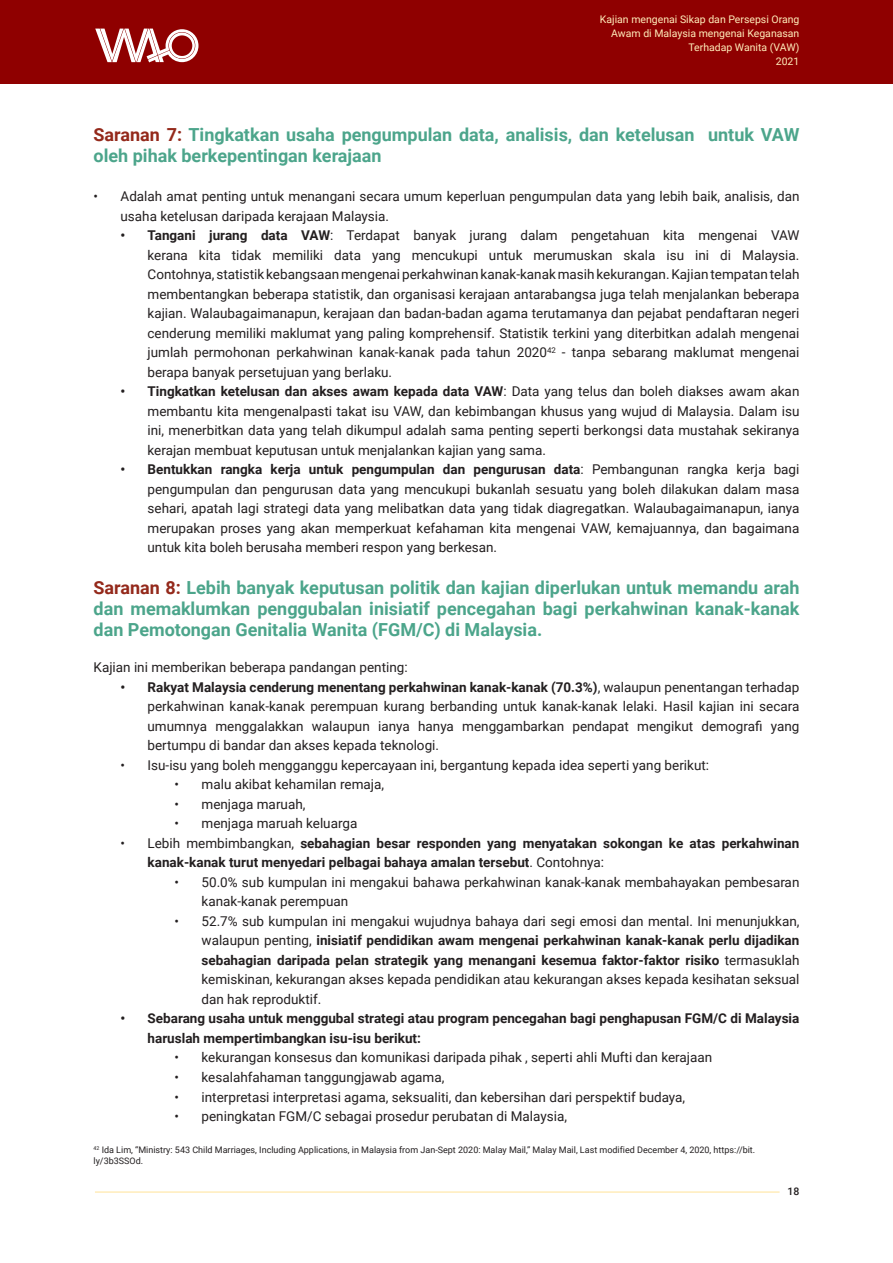
<style>
.page{position:relative;width:893px;height:1263px;background:#fff}
.page>*{position:absolute;margin:0;border:0;box-sizing:border-box;transform-origin:0 0}
.heading_2{font:700 18px/21px "Roboto";color:#4ca58b}
.t1{font:13.5px/19.5px "Roboto";color:#231f20;text-align:justify}
.t2{font:700 13.5px/19.5px "Roboto";color:#231f20}
.t3{font:10.5px/14.1px "Roboto";color:#ffedba;text-align:right}
.t4{font:500 10.5px "Roboto";color:#231f20}
.Footnote{font:9px/10.8px "Roboto";color:#231f20}
.s1{color:#94291b}
.s2{font-weight:700}
.s3{font-weight:400}
</style>
<div class="page">
<hr style="left:95px;top:1191px;width:685px;height:2px;background:#ffedba">
<div style="left:0;top:0;width:893px;height:84px;background:#8f0000"></div>
<svg style="left:95px;top:29px;width:103px;height:33px"></svg>
<p class="t3" style="left:600px;top:12px;width:201px">Kajian mengenai Sikap dan Persepsi Orang<br>Awam di Malaysia mengenai Keganasan<br>Terhadap Wanita (VAW)<br>2021</p>
<p class="heading_2" style="left:94px;top:123px;width:707px"><span class="s1">Saranan 7:</span> Tingkatkan usaha pengumpulan data, analisis, dan ketelusan untuk VAW oleh pihak berkepentingan kerajaan</p>
<p class="t1" style="left:121px;top:186px;width:680px;text-indent:-27px">• Adalah amat penting untuk menangani secara umum keperluan pengumpulan data yang lebih baik, analisis, dan usaha ketelusan daripada kerajaan Malaysia.</p>
<p class="t1" style="left:148px;top:225px;width:653px;text-indent:-27px"><span class="s2">• Tangani jurang data VAW</span>: Terdapat banyak jurang dalam pengetahuan kita mengenai VAW kerana kita tidak memiliki data yang mencukupi untuk merumuskan skala isu ini di Malaysia.<br>Contohnya, statistik kebangsaan mengenai perkahwinan kanak-kanak masih kekurangan. Kajian tempatan telah membentangkan beberapa statistik, dan organisasi kerajaan antarabangsa juga telah menjalankan beberapa kajian. Walaubagaimanapun, kerajaan dan badan-badan agama terutamanya dan pejabat pendaftaran negeri cenderung memiliki maklumat yang paling komprehensif. Statistik terkini yang diterbitkan adalah mengenai jumlah permohonan perkahwinan kanak-kanak pada tahun 2020<sup>42</sup> - tanpa sebarang maklumat mengenai berapa banyak persetujuan yang berlaku.</p>
<p class="t1" style="left:148px;top:381px;width:653px;text-indent:-27px"><span class="s2">• Tingkatkan ketelusan dan akses awam kepada data VAW</span>: Data yang telus dan boleh diakses awam akan membantu kita mengenalpasti takat isu VAW, dan kebimbangan khusus yang wujud di Malaysia. Dalam isu ini, menerbitkan data yang telah dikumpul adalah sama penting seperti berkongsi data mustahak sekiranya kerajan membuat keputusan untuk menjalankan kajian yang sama.</p>
<p class="t1" style="left:148px;top:459px;width:653px;text-indent:-27px"><span class="s2">• Bentukkan rangka kerja untuk pengumpulan dan pengurusan data</span>: Pembangunan rangka kerja bagi pengumpulan dan pengurusan data yang mencukupi bukanlah sesuatu yang boleh dilakukan dalam masa sehari, apatah lagi strategi data yang melibatkan data yang tidak diagregatkan. Walaubagaimanapun, ianya merupakan proses yang akan memperkuat kefahaman kita mengenai VAW, kemajuannya, dan bagaimana untuk kita boleh berusaha memberi respon yang berkesan.</p>
<p class="heading_2" style="left:94px;top:577px;width:707px;text-align:justify"><span class="s1">Saranan 8:</span> Lebih banyak keputusan politik dan kajian diperlukan untuk memandu arah dan memaklumkan penggubalan inisiatif pencegahan bagi perkahwinan kanak-kanak dan Pemotongan Genitalia Wanita (FGM/C) di Malaysia.</p>
<p class="t1" style="left:94px;top:657px;width:316px">Kajian ini memberikan beberapa pandangan penting:</p>
<p class="t1" style="left:148px;top:677px;width:653px;text-indent:-27px"><span class="s2">• Rakyat Malaysia cenderung menentang perkahwinan kanak-kanak (70.3%)</span>, walaupun penentangan terhadap perkahwinan kanak-kanak perempuan kurang berbanding untuk kanak-kanak lelaki. Hasil kajian ini secara umumnya menggalakkan walaupun ianya hanya menggambarkan pendapat mengikut demografi yang bertumpu di bandar dan akses kepada teknologi.</p>
<p class="t1" style="left:121px;top:755px;width:590px">• Isu-isu yang boleh mengganggu kepercayaan ini, bergantung kepada idea seperti yang berikut:</p>
<p class="t1" style="left:175px;top:774px;width:211px">• malu akibat kehamilan remaja,</p>
<p class="t1" style="left:175px;top:794px;width:132px">• menjaga maruah,</p>
<p class="t1" style="left:175px;top:813px;width:184px">• menjaga maruah keluarga</p>
<p class="t2" style="left:148px;top:833px;width:653px;text-indent:-27px"><span class="s3">• Lebih membimbangkan,</span> sebahagian besar responden yang menyatakan sokongan ke atas perkahwinan kanak-kanak turut menyedari pelbagai bahaya amalan tersebut<span class="s3">. Contohnya:</span></p>
<p class="t1" style="left:202px;top:872px;width:599px;text-indent:-27px">• 50.0% sub kumpulan ini mengakui bahawa perkahwinan kanak-kanak membahayakan pembesaran kanak-kanak perempuan</p>
<p class="t1" style="left:202px;top:911px;width:599px;text-indent:-27px">• 52.7% sub kumpulan ini mengakui wujudnya bahaya dari segi emosi dan mental. Ini menunjukkan, walaupun penting, <span class="s2">inisiatif pendidikan awam mengenai perkahwinan kanak-kanak perlu dijadikan sebahagian daripada pelan strategik yang menangani kesemua faktor-faktor risiko</span> termasuklah kemiskinan, kekurangan akses kepada pendidikan atau kekurangan akses kepada kesihatan seksual dan hak reproduktif.</p>
<p class="t2" style="left:148px;top:1008px;width:653px;text-indent:-27px">• Sebarang usaha untuk menggubal strategi atau program pencegahan bagi penghapusan FGM/C di Malaysia haruslah mempertimbangkan isu-isu berikut:</p>
<p class="t1" style="left:175px;top:1047px;width:539px">• kekurangan konsesus dan komunikasi daripada pihak , seperti ahli Mufti dan kerajaan</p>
<p class="t1" style="left:175px;top:1067px;width:271px">• kesalahfahaman tanggungjawab agama,</p>
<p class="t1" style="left:175px;top:1086px;width:512px">• interpretasi interpretasi agama, seksualiti, dan kebersihan dari perspektif budaya,</p>
<p class="t1" style="left:175px;top:1106px;width:394px">• peningkatan FGM/C sebagai prosedur perubatan di Malaysia,</p>
<p class="Footnote" style="left:94px;top:1144px;width:663px"><sup>42</sup> Ida Lim, “Ministry: 543 Child Marriages, Including Applications, in Malaysia from Jan-Sept 2020: Malay Mail,” Malay Mail, Last modified December 4, 2020, https://bit. ly/3b3SSOd.</p>
<p class="t4" style="left:787px;top:1184px;width:13px">18</p>
</div>
